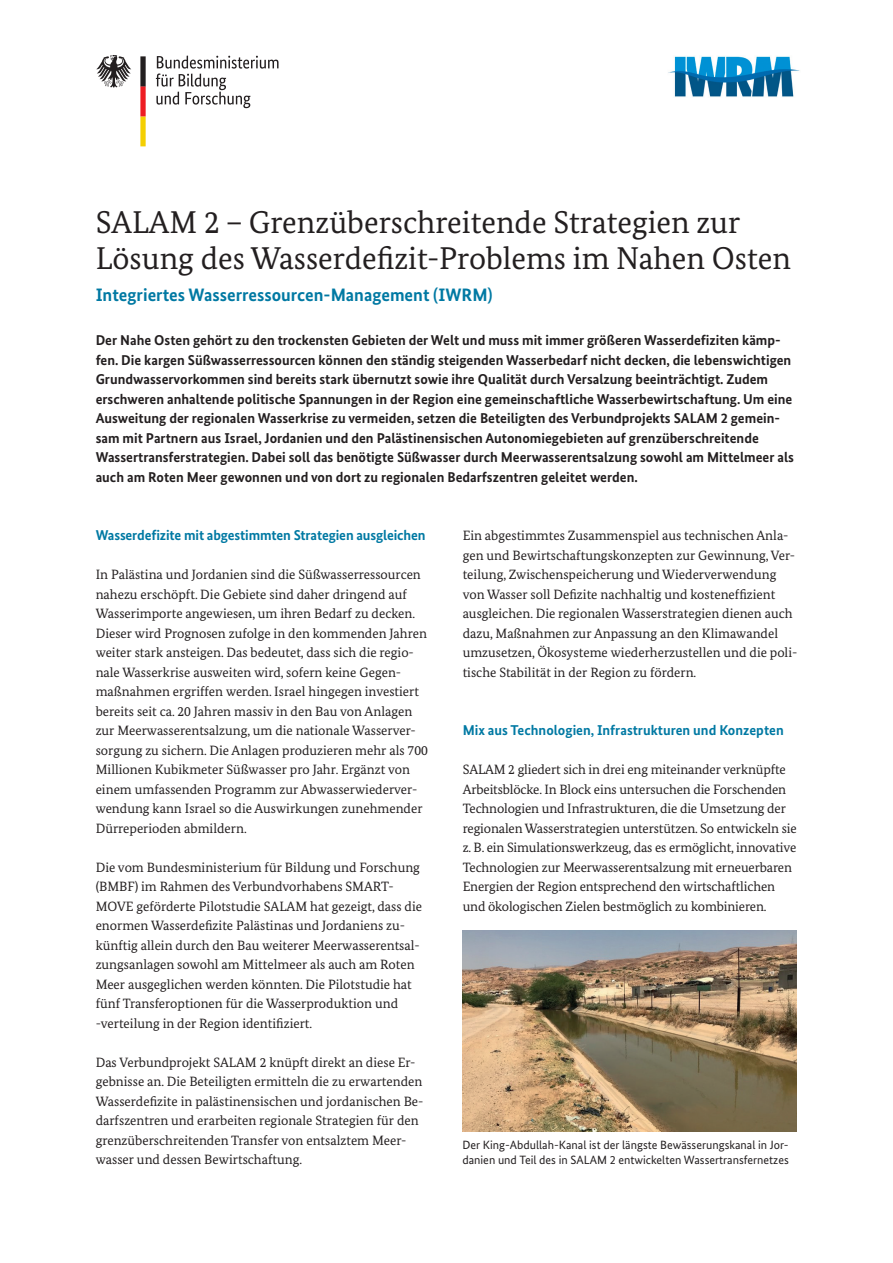
<style>
.page{position:relative;width:893px;height:1263px;background:#fff}
.page>*{position:absolute;margin:0;border:0;box-sizing:border-box;transform-origin:0 0}
.Headline{font:31.5px/36px "Bundes Serif";color:#231f20}
.Subline{font:700 18px "Bundes Sans";color:#0079a3}
.Vorspann{font:700 14.25px/19.5px "Bundes Sans";color:#231f20}
.Zwischentitel{font:700 14.25px "Bundes Sans";letter-spacing:-.01em;color:#0079a3}
.Fließtext{font:13.5px/19.5px "Bundes Serif";color:#231f20}
.Abb{font:12px/15.8px "Bundes Sans";color:#231f20}
</style>
<div class="page">
<svg style="left:156px;top:56px;width:122px;height:52px"></svg>
<svg style="left:96px;top:55px;width:35px;height:33px"></svg>
<svg style="left:140px;top:56px;width:6px;height:90px"></svg>
<img style="left:462px;top:930px;width:335px;height:201px">
<img style="left:668px;top:56px;width:132px;height:41px">
<h1 class="Headline" style="left:96px;top:204px;width:697px">SALAM 2 – Grenzüberschreitende Strategien zur<br>Lösung des Wasserdefizit-Problems im Nahen Osten</h1>
<h2 class="Subline" style="left:96px;top:284px;width:399px">Integriertes Wasserressourcen-Management (IWRM)</h2>
<p class="Vorspann" style="left:96px;top:330px;width:700px">Der Nahe Osten gehört zu den trockensten Gebieten der Welt und muss mit immer größeren Wasserdefiziten kämp&shy;fen. Die kargen Süßwasserressourcen können den ständig steigenden Wasserbedarf nicht decken, die lebenswichtigen Grundwasservorkommen sind bereits stark übernutzt sowie ihre Qualität durch Versalzung beeinträchtigt. Zudem erschweren anhaltende politische Spannungen in der Region eine gemeinschaftliche Wasserbewirtschaftung. Um eine Ausweitung der regionalen Wasserkrise zu vermeiden, setzen die Beteiligten des Verbundprojekts SALAM 2 gemein&shy;sam mit Partnern aus Israel, Jordanien und den Palästinensischen Autonomiegebieten auf grenzüberschreitende Wassertransferstrategien. Dabei soll das benötigte Süßwasser durch Meerwasserentsalzung sowohl am Mittelmeer als auch am Roten Meer gewonnen und von dort zu regionalen Bedarfszentren geleitet werden.</p>
<h3 class="Zwischentitel" style="left:96px;top:527px;width:331px">Wasserdefizite mit abgestimmten Strategien ausgleichen</h3>
<p class="Fließtext" style="left:96px;top:565px;width:334px">In Palästina und Jordanien sind die Süßwasserressourcen nahezu erschöpft. Die Gebiete sind daher dringend auf Wasserimporte angewiesen, um ihren Bedarf zu decken.<br>Dieser wird Prognosen zufolge in den kommenden Jahren weiter stark ansteigen. Das bedeutet, dass sich die regio&shy;nale Wasserkrise ausweiten wird, sofern keine Gegen&shy;maßnahmen ergriffen werden. Israel hingegen investiert bereits seit ca. 20 Jahren massiv in den Bau von Anlagen zur Meerwasserentsalzung, um die nationale Wasserver&shy;sorgung zu sichern. Die Anlagen produzieren mehr als 700<br>Millionen Kubikmeter Süßwasser pro Jahr. Ergänzt von einem umfassenden Programm zur Abwasserwiederver&shy;wendung kann Israel so die Auswirkungen zunehmender Dürreperioden abmildern.</p>
<p class="Fließtext" style="left:96px;top:857px;width:328px">Die vom Bundesministerium für Bildung und Forschung (BMBF) im Rahmen des Verbundvorhabens SMART-MOVE geförderte Pilotstudie SALAM hat gezeigt, dass die enormen Wasserdefizite Palästinas und Jordaniens zu&shy;künftig allein durch den Bau weiterer Meerwasserentsal&shy;zungsanlagen sowohl am Mittelmeer als auch am Roten Meer ausgeglichen werden könnten. Die Pilotstudie hat fünf Transferoptionen für die Wasserproduktion und -verteilung in der Region identifiziert.</p>
<p class="Fließtext" style="left:96px;top:1052px;width:329px">Das Verbundprojekt SALAM 2 knüpft direkt an diese Er&shy;gebnisse an. Die Beteiligten ermitteln die zu erwartenden Wasserdefizite in palästinensischen und jordanischen Be&shy;darfszentren und erarbeiten regionale Strategien für den grenzüberschreitenden Transfer von entsalztem Meer&shy;wasser und dessen Bewirtschaftung.</p>
<p class="Fließtext" style="left:463px;top:526px;width:336px">Ein abgestimmtes Zusammenspiel aus technischen Anla&shy;gen und Bewirtschaftungskonzepten zur Gewinnung, Ver&shy;teilung, Zwischenspeicherung und Wiederverwendung von Wasser soll Defizite nachhaltig und kosteneffizient ausgleichen. Die regionalen Wasserstrategien dienen auch dazu, Maßnahmen zur Anpassung an den Klimawandel umzusetzen, Ökosysteme wiederherzustellen und die poli&shy;tische Stabilität in der Region zu fördern.</p>
<h3 class="Zwischentitel" style="left:463px;top:722px;width:323px">Mix aus Technologien, Infrastrukturen und Konzepten</h3>
<p class="Fließtext" style="left:463px;top:760px;width:336px">SALAM 2 gliedert sich in drei eng miteinander verknüpfte Arbeitsblöcke. In Block eins untersuchen die Forschenden Technologien und Infrastrukturen, die die Umsetzung der regionalen Wasserstrategien unterstützen. So entwickeln sie z. B. ein Simulationswerkzeug, das es ermöglicht, innovative Technologien zur Meerwasserentsalzung mit erneuerbaren Energien der Region entsprechend den wirtschaftlichen und ökologischen Zielen bestmöglich zu kombinieren.</p>
<p class="Abb" style="left:462px;top:1136px;width:328px">Der King-Abdullah-Kanal ist der längste Bewässerungskanal in Jor&shy;danien und Teil des in SALAM 2 entwickelten Wassertransfernetzes</p>
</div>
